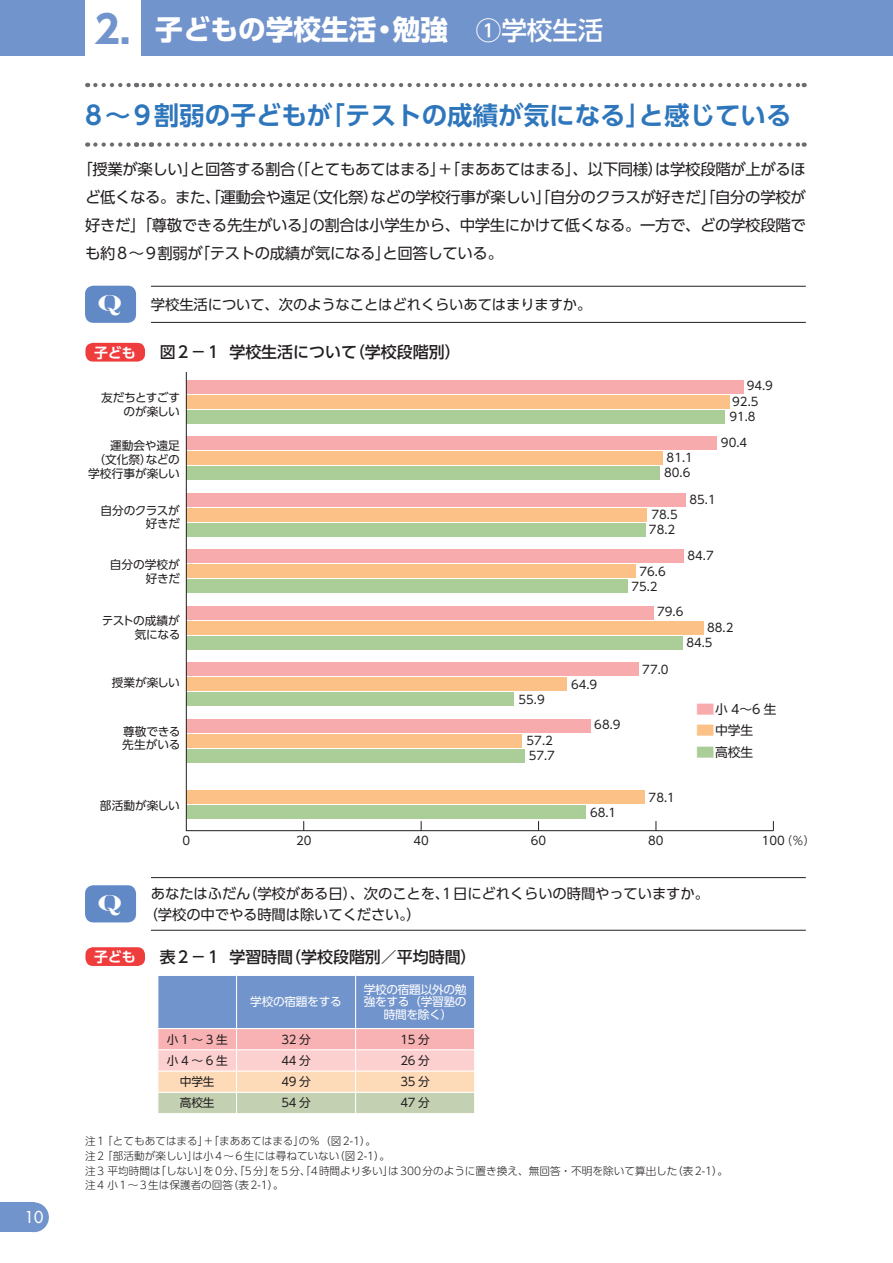
<style>
.page{position:relative;width:893px;height:1263px;background:#fff}
.page>*{position:absolute;margin:0;border:0;box-sizing:border-box;transform-origin:0 0}
._02_キャッチ{font:700 38.25px "UD Shin Go Pro";color:#7294cc}
._02_キャッチ-2{font:700 27.6px "UD Shin Go Pro";color:#fff}
._02_キャッチ-3{font:700 25.5px "UD Shin Go Pro De";color:#2e76bc}
.t1{font:700 23.4px "Engravers";color:#fff}
._05_図タイトル{font:500 15.9px "UD Shin Go Pro";color:#231f20}
.t2{font:500 15.9px "Futura Std";color:#fff}
._03_解説{font:15.45px/27.9px "UD Shin Go Pro";letter-spacing:-.025em;color:#231f20;text-align:justify}
._04_Q設問文{font:14.4px "UD Shin Go Pro";letter-spacing:-.01em;color:#231f20}
.t3{font:700 13.8px "UD Shin Go Pro De";color:#fff}
.t4{font:12.75px "UD Shin Go Pro";color:#231f20}
.t5{font:11.7px/13.8px "UD Shin Go Pro";color:#231f20}
.t6{font:11.7px/12.8px "UD Shin Go Pro";letter-spacing:-.025em;color:#fff;text-align:center}
.t7{font:11.7px/13.8px "UD Shin Go Pro";letter-spacing:-.04em;color:#231f20;text-align:right}
.t8{font:11.7px/13.8px "UD Shin Go Pro";letter-spacing:-.035em;color:#231f20;text-align:right}
.t9{font:300 11.7px "UD Shin Go Pro";color:#231f20}
._06_注{font:300 10.65px "UD Shin Go Pro";color:#231f20}
.s1{font-weight:500;font-size:25.5px}
.s2{color:#f8abad}
.s3{color:#fcc187}
.s4{color:#abcd98}
</style>
<div class="page">
<div style="left:0;top:0;width:893px;height:55px;background:#7294cc"></div>
<div style="left:85px;top:0;width:55px;height:62px;background:#fff"></div>
<div style="left:0;top:1202px;width:34px;height:30px;background:#7294cc"></div>
<div style="left:19px;top:1202px;width:30px;height:30px;background:#7294cc;border-radius:50%"></div>
<svg style="left:186px;top:372px;width:587px;height:459px"></svg>
<svg style="left:88px;top:83px;width:7px;height:4px"></svg>
<svg style="left:137px;top:83px;width:7px;height:4px"></svg>
<svg style="left:88px;top:142px;width:7px;height:5px"></svg>
<svg style="left:137px;top:142px;width:7px;height:5px"></svg>
<svg style="left:95px;top:83px;width:42px;height:4px"></svg>
<svg style="left:144px;top:83px;width:8px;height:4px"></svg>
<svg style="left:159px;top:83px;width:646px;height:4px"></svg>
<svg style="left:95px;top:142px;width:42px;height:5px"></svg>
<svg style="left:144px;top:142px;width:8px;height:5px"></svg>
<svg style="left:159px;top:142px;width:646px;height:5px"></svg>
<hr style="left:151px;top:286px;width:655px;height:1px;background:#231f20">
<hr style="left:151px;top:322px;width:655px;height:1px;background:#231f20">
<div style="left:85px;top:286px;width:51px;height:37px;background:#6189c6;border-radius:9px"></div>
<div style="left:85px;top:343px;width:60px;height:19px;background:#ee3d3c;border-radius:8px"></div>
<div style="left:85px;top:947px;width:60px;height:19px;background:#ee3d3c;border-radius:8px"></div>
<hr style="left:151px;top:877px;width:655px;height:1px;background:#231f20">
<hr style="left:151px;top:930px;width:655px;height:1px;background:#231f20">
<div style="left:85px;top:885px;width:51px;height:37px;background:#6189c6;border-radius:9px"></div>
<svg style="left:158px;top:975px;width:317px;height:138px;background:#bfb9c4"></svg>
<h3 class="t2" style="left:25px;top:1208px;width:20px">10</h3>
<p class="_02_キャッチ" style="left:94px;top:-1px;width:38px">2.</p>
<p class="_02_キャッチ-2" style="left:155px;top:7px;width:450px">子どもの学校生活・勉強 <span class="s1">①学校生活</span></p>
<p class="_02_キャッチ-3" style="left:85px;top:94px;width:708px">8〜 9割弱の子どもが「テストの成績が気になる」と感じている</p>
<p class="_03_解説" style="left:85px;top:155px;width:722px;text-indent:-8px">「授業が楽しい」と回答する割合（「とてもあてはまる」＋「まああてはまる」、以下同様）は学校段階が上がるほど低くなる。また、「運動会や遠足（文化祭）などの学校行事が楽しい」「自分のクラスが好きだ」「自分の学校が好きだ」「尊敬できる先生がいる」の割合は小学生から、中学生にかけて低くなる。一方で、どの学校段階でも約8〜9割弱が「テストの成績が気になる」と回答している。</p>
<p class="t1" style="left:97px;top:289px;width:28px">Q</p>
<p class="_04_Q設問文" style="left:151px;top:293px;width:442px">学校生活について、次のようなことはどれくらいあてはまりますか。</p>
<p class="t3" style="left:94px;top:341px;width:43px">子ども</p>
<p class="_05_図タイトル" style="left:160px;top:340px;width:302px">図2−1 学校生活について（学校段階別）</p>
<p class="t7" style="left:101px;top:390px;width:80px">友だちとすごすのが楽しい</p>
<p class="t5" style="left:88px;top:438px;width:93px;text-align:right">運動会や遠足<br>（文化祭）などの学校行事が楽しい</p>
<p class="t8" style="left:101px;top:503px;width:81px">自分のクラスが好きだ</p>
<p class="t5" style="left:110px;top:557px;width:72px;text-align:right">自分の学校が好きだ</p>
<p class="t7" style="left:102px;top:613px;width:80px">テストの成績が気になる</p>
<p class="t5" style="left:112px;top:676px;width:70px">授業が楽しい</p>
<p class="t5" style="left:122px;top:724px;width:60px">尊敬できる先生がいる</p>
<p class="t5" style="left:100px;top:799px;width:81px">部活動が楽しい</p>
<p class="t5" style="left:518px;top:692px;width:28px">55.9</p>
<p class="t5" style="left:527px;top:734px;width:28px">57.2</p>
<p class="t5" style="left:529px;top:748px;width:28px">57.7</p>
<p class="t5" style="left:571px;top:677px;width:28px">64.9</p>
<p class="t5" style="left:594px;top:717px;width:28px">68.9</p>
<p class="t5" style="left:667px;top:451px;width:28px">81.1</p>
<p class="t5" style="left:664px;top:465px;width:28px">80.6</p>
<p class="t5" style="left:649px;top:507px;width:30px;line-height:14.5px">78.5<br>78.2</p>
<p class="t5" style="left:689px;top:492px;width:28px">85.1</p>
<p class="t5" style="left:687px;top:548px;width:28px">84.7</p>
<p class="t5" style="left:631px;top:563px;width:36px;line-height:14.9px;text-indent:8px">76.6<br>75.2</p>
<p class="t5" style="left:657px;top:605px;width:28px">79.6</p>
<p class="t5" style="left:729px;top:378px;width:45px;line-height:15.1px;text-indent:17px">94.9<br>92.5<br>91.8</p>
<p class="t5" style="left:721px;top:436px;width:28px">90.4</p>
<p class="t5" style="left:642px;top:662px;width:28px">77.0</p>
<p class="t5" style="left:686px;top:620px;width:49px;line-height:14.9px;text-indent:21px">88.2<br>84.5</p>
<p class="t4" style="left:696px;top:699px;width:82px"><span class="s2">■</span>小 4～6 生</p>
<p class="t4" style="left:696px;top:720px;width:59px"><span class="s3">■</span>中学生</p>
<p class="t4" style="left:696px;top:741px;width:59px"><span class="s4">■</span>高校生</p>
<p class="t5" style="left:590px;top:805px;width:28px">68.1</p>
<p class="t5" style="left:649px;top:790px;width:28px">78.1</p>
<p class="t9" style="left:780px;top:831px;width:37px">（％）</p>
<p class="t5" style="left:182px;top:834px;width:9px">0</p>
<p class="t5" style="left:296px;top:834px;width:17px">20</p>
<p class="t5" style="left:413px;top:834px;width:17px">40</p>
<p class="t5" style="left:531px;top:834px;width:17px">60</p>
<p class="t5" style="left:648px;top:834px;width:17px">80</p>
<p class="t5" style="left:762px;top:834px;width:25px">100</p>
<p class="_04_Q設問文" style="left:151px;top:882px;width:560px">あなたはふだん（学校がある日）、次のことを、1日にどれくらいの時間やっていますか。</p>
<p class="_04_Q設問文" style="left:144px;top:903px;width:279px">（学校の中でやる時間は除いてください。）</p>
<p class="t1" style="left:97px;top:889px;width:28px">Q</p>
<p class="t5" style="left:385px;top:910px;width:28px">94.9</p>
<p class="t5" style="left:385px;top:951px;width:28px">91.8</p>
<p class="t5" style="left:439px;top:951px;width:28px">80.6</p>
<p class="t3" style="left:94px;top:945px;width:43px">子ども</p>
<p class="_05_図タイトル" style="left:160px;top:944px;width:318px">表2−1 学習時間（学校段階別／平均時間）</p>
<p class="t6" style="left:250px;top:995px;width:93px">学校の宿題をする</p>
<p class="t6" style="left:364px;top:982px;width:104px">学校の宿題以外の勉強をする（学習塾の時間を除く）</p>
<p class="t5" style="left:167px;top:1032px;width:63px">小1〜3生</p>
<p class="t5" style="left:281px;top:1032px;width:31px">32 分</p>
<p class="t5" style="left:400px;top:1032px;width:31px">15 分</p>
<p class="t5" style="left:167px;top:1053px;width:63px">小4〜6生</p>
<p class="t5" style="left:281px;top:1053px;width:31px">44 分</p>
<p class="t5" style="left:400px;top:1053px;width:31px">26 分</p>
<p class="t5" style="left:180px;top:1074px;width:36px">中学生</p>
<p class="t5" style="left:281px;top:1074px;width:31px">49 分</p>
<p class="t5" style="left:400px;top:1074px;width:31px">35 分</p>
<p class="t5" style="left:180px;top:1096px;width:36px">高校生</p>
<p class="t5" style="left:281px;top:1096px;width:31px">54 分</p>
<p class="t5" style="left:400px;top:1096px;width:31px">47 分</p>
<p class="_06_注" style="left:85px;top:1132px;width:293px">注1 「とてもあてはまる」＋「まああてはまる」の％（図2-1）。</p>
<p class="_06_注" style="left:85px;top:1147px;width:307px">注2 「部活動が楽しい」は小4〜6生には尋ねていない（図2-1）。</p>
<p class="_06_注" style="left:85px;top:1162px;width:645px">注3 平均時間は「しない」を0分、「5分」を5分、「4時間より多い」は300分のように置き換え、無回答・不明を除いて算出した（表2-1）。</p>
<p class="_06_注" style="left:85px;top:1177px;width:200px">注4 小1〜3生は保護者の回答（表2-1）。</p>
</div>
